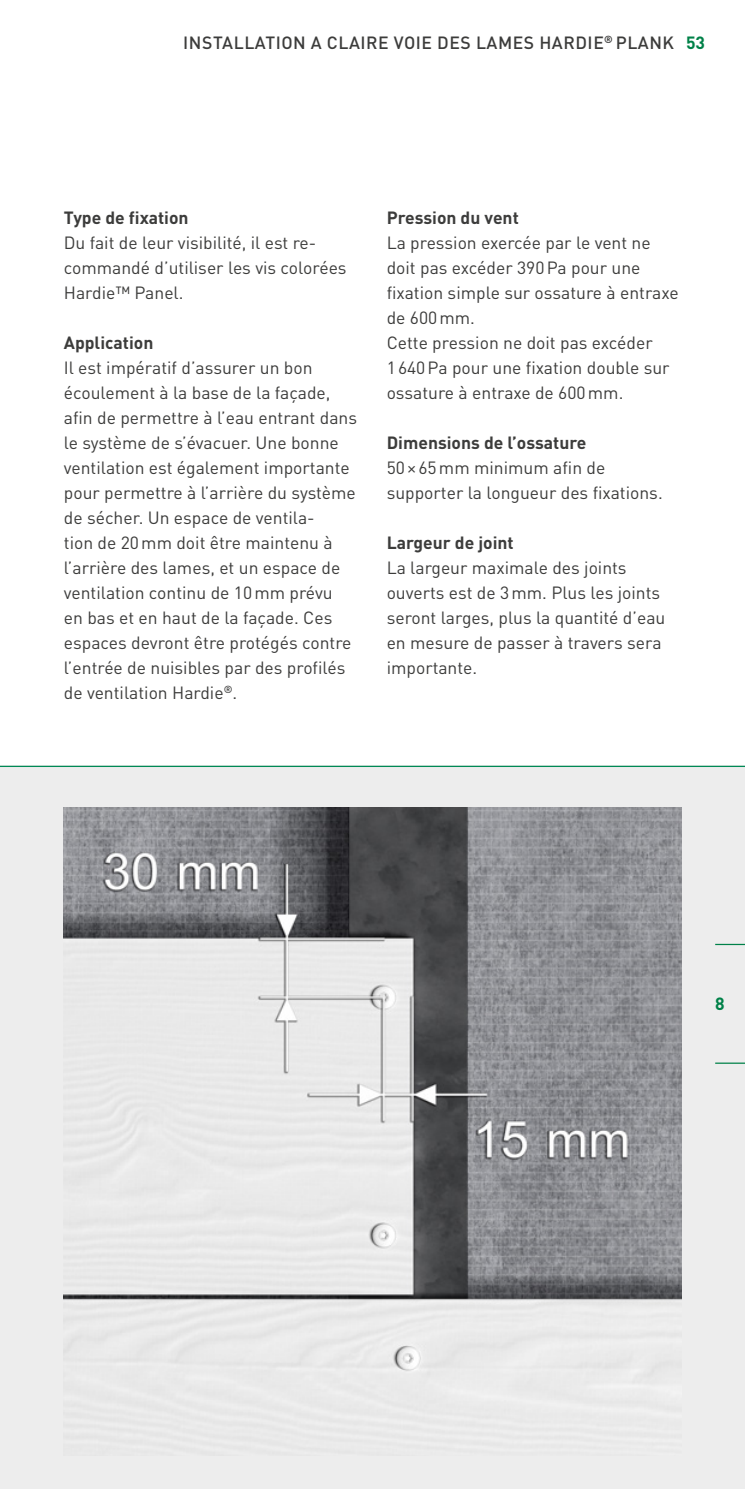
<style>
.page{position:relative;width:745px;height:1489px;background:#fff}
.page>*{position:absolute;margin:0;border:0;box-sizing:border-box;transform-origin:0 0}
.Copytext{font:17.5px/25px "DIN Pro";color:#3c3c3b}
.Copyheadline{font:700 17.5px "DIN Pro";color:#3c3c3b}
.t1{font:500 17.5px "DIN Pro";letter-spacing:.03em;color:#3c3c3b}
.t2{font:700 17.5px "DIN Pro";color:#008148}
</style>
<div class="page">
<div style="left:0;top:765px;width:744px;height:723px;background:#ededed"></div>
<hr style="left:0;top:765px;width:744px;height:2px;background:#008a55">
<img style="left:64px;top:807px;width:616px;height:566px">
<hr style="left:714px;top:943px;width:30px;height:2px;background:#008148">
<hr style="left:714px;top:1062px;width:30px;height:1px;background:#008148">
<p class="t1" style="left:183px;top:28px;width:492px">INSTALLATION A CLAIRE VOIE DES LAMES HARDIE<sup>®</sup> PLANK</p>
<p class="t2" style="left:685px;top:28px;width:21px">53</p>
<p class="Copyheadline" style="left:64px;top:203px;width:126px">Type de fixation</p>
<p class="Copytext" style="left:64px;top:228px;width:284px">Du fait de leur visibilité, il est re&shy;commandé d’utiliser les vis colorées<br>Hardie™ Panel.</p>
<p class="Copyheadline" style="left:64px;top:328px;width:91px">Application</p>
<p class="Copytext" style="left:64px;top:353px;width:294px">Il est impératif d’assurer un bon écoulement à la base de la façade, afin de permettre à l’eau entrant dans le système de s’évacuer. Une bonne ventilation est également importante pour permettre à l’arrière du système de sécher. Un espace de ventila-<br>tion de 20mm doit être maintenu à l’arrière des lames, et un espace de ventilation continu de 10mm prévu<br>en bas et en haut de la façade. Ces espaces devront être protégés contre l’entrée de nuisibles par des profilés de ventilation Hardie<sup>®</sup>.</p>
<p class="Copyheadline" style="left:386px;top:203px;width:134px">Pression du vent</p>
<p class="Copytext" style="left:386px;top:228px;width:293px">La pression exercée par le vent ne doit pas excéder 390Pa pour une fixation simple sur ossature à entraxe de 600mm.</p>
<p class="Copytext" style="left:386px;top:328px;width:284px">Cette pression ne doit pas excéder<br>1640Pa pour une fixation double sur ossature à entraxe de 600mm.</p>
<p class="Copyheadline" style="left:386px;top:428px;width:201px">Dimensions de l’ossature</p>
<p class="Copytext" style="left:386px;top:453px;width:277px">50×65mm minimum afin de supporter la longueur des fixations.</p>
<p class="Copyheadline" style="left:386px;top:528px;width:128px">Largeur de joint</p>
<p class="Copytext" style="left:386px;top:553px;width:280px">La largeur maximale des joints ouverts est de 3mm. Plus les joints seront larges, plus la quantité d’eau en mesure de passer à travers sera importante.</p>
<p class="t2" style="left:714px;top:988px;width:11px">8</p>
</div>
